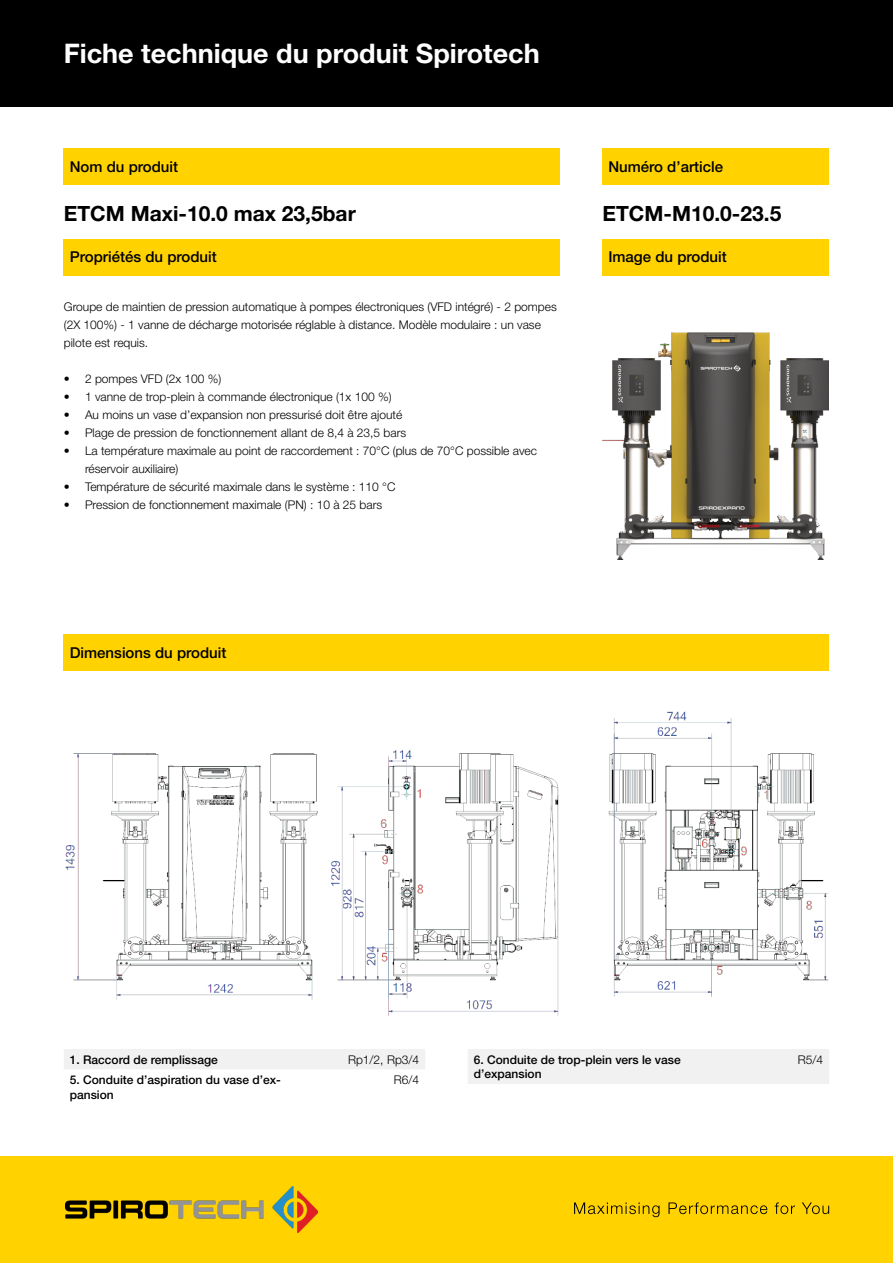
<style>
.page{position:relative;width:893px;height:1263px;background:#fff}
.page>*{position:absolute;margin:0;border:0;box-sizing:border-box;transform-origin:0 0}
.t1{font:700 27px "Helvetica Neue LT Pro";color:#fff}
.t2{font:700 21px "Helvetica Neue LT Pro";color:#000}
.t3{font:500 15px "Helvetica Neue LT Pro";color:#000}
.t4{font:300 12px/18px "Helvetica Neue LT Pro";color:#000}
.t5{font:500 12px/14.4px "Helvetica Neue LT Pro";color:#000}
</style>
<div class="page">
<div style="left:0;top:0;width:893px;height:106px;background:#000"></div>
<div style="left:0;top:1157px;width:893px;height:106px;background:#ffd200"></div>
<svg style="left:574px;top:1202px;width:255px;height:15px"></svg>
<img style="left:65px;top:1187px;width:252px;height:46px">
<div style="left:64px;top:1049px;width:361px;height:20px;background:#f1f1f2"></div>
<div style="left:468px;top:1049px;width:361px;height:35px;background:#f1f1f2"></div>
<img style="left:65px;top:711px;width:764px;height:305px">
<div style="left:64px;top:635px;width:765px;height:36px;background:#ffd200"></div>
<img style="left:603px;top:332px;width:226px;height:227px">
<div style="left:602px;top:239px;width:227px;height:36px;background:#ffd200"></div>
<div style="left:64px;top:239px;width:496px;height:36px;background:#ffd200"></div>
<div style="left:602px;top:149px;width:227px;height:36px;background:#ffd200"></div>
<div style="left:64px;top:149px;width:496px;height:36px;background:#ffd200"></div>
<h1 class="t1" style="left:64px;top:36px;width:478px">Fiche technique du produit Spirotech</h1>
<p class="t3" style="left:70px;top:158px;width:110px">Nom du produit</p>
<h2 class="t2" style="left:64px;top:200px;width:294px">ETCM Maxi-10.0 max 23,5bar</h2>
<p class="t3" style="left:70px;top:248px;width:148px">Propriétés du produit</p>
<p class="t4" style="left:64px;top:297px;width:495px">Groupe de maintien de pression automatique à pompes électroniques (VFD intégré) - 2 pompes (2X 100%) - 1 vanne de décharge motorisée réglable à distance. Modèle modulaire : un vase pilote est requis.</p>
<p class="t4" style="left:64px;top:369px;width:159px">• 2 pompes VFD (2x 100 %)</p>
<p class="t4" style="left:64px;top:387px;width:329px">• 1 vanne de trop-plein à commande électronique (1x 100 %)</p>
<p class="t4" style="left:64px;top:405px;width:340px">• Au moins un vase d’expansion non pressurisé doit être ajouté</p>
<p class="t4" style="left:64px;top:423px;width:344px">• Plage de pression de fonctionnement allant de 8,4 à 23,5 bars</p>
<p class="t4" style="left:85px;top:441px;width:453px;text-indent:-21px">• La température maximale au point de raccordement : 70°C (plus de 70°C possible avec réservoir auxiliaire)</p>
<p class="t4" style="left:64px;top:477px;width:333px">• Température de sécurité maximale dans le système : 110 °C</p>
<p class="t4" style="left:64px;top:495px;width:320px">• Pression de fonctionnement maximale (PN) : 10 à 25 bars</p>
<p class="t3" style="left:608px;top:158px;width:116px">Numéro d’article</p>
<h2 class="t2" style="left:602px;top:200px;width:180px">ETCM-M10.0-23.5</h2>
<p class="t3" style="left:608px;top:248px;width:120px">Image du produit</p>
<p class="t3" style="left:70px;top:644px;width:158px">Dimensions du produit</p>
<p class="t5" style="left:70px;top:1052px;width:150px">1. Raccord de remplissage</p>
<p class="t4" style="left:348px;top:1050px;width:73px">Rp1/2, Rp3/4</p>
<p class="t5" style="left:70px;top:1072px;width:213px">5. Conduite d’aspiration du vase d’ex&shy;pansion</p>
<p class="t4" style="left:394px;top:1070px;width:27px">R6/4</p>
<p class="t5" style="left:474px;top:1052px;width:208px">6. Conduite de trop-plein vers le vase d’expansion</p>
<p class="t4" style="left:798px;top:1050px;width:27px">R5/4</p>
</div>
